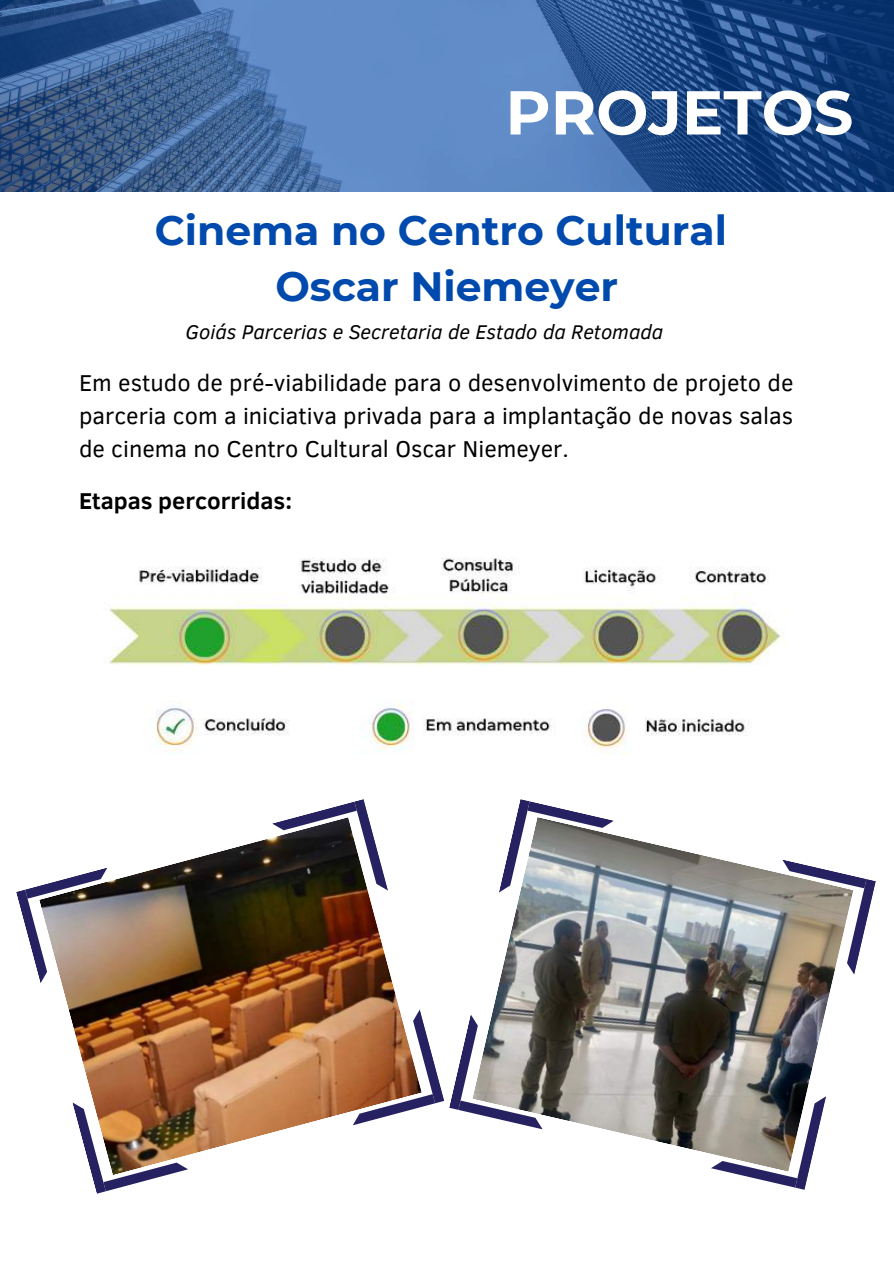
<style>
.page{position:relative;width:894px;height:1264px;background:#fff}
.page>*{position:absolute;margin:0;border:0;box-sizing:border-box;transform-origin:0 0}
.t1{font:700 61.8px "Montserrat";color:#fff}
.t2{font:700 40.95px/56.2px "Montserrat";color:#004aad;text-align:center}
.t3{font:23.55px/32.7px "Clear Sans";color:#000;text-align:justify}
.t4{font:700 23.55px "Clear Sans";color:#000}
.t5{font:italic 20.4px "Clear Sans";color:#000}
</style>
<div class="page">
<svg style="left:0;top:0;width:893px;height:191px;background:#3d659d"></svg>
<svg style="left:723px;top:1171px;width:86px;height:18px"></svg>
<svg style="left:853px;top:876px;width:22px;height:98px"></svg>
<svg style="left:516px;top:799px;width:81px;height:18px"></svg>
<img style="left:493px;top:817px;width:360px;height:354px">
<svg style="left:421px;top:1009px;width:123px;height:120px"></svg>
<svg style="left:297px;top:799px;width:72px;height:18px"></svg>
<svg style="left:92px;top:1175px;width:75px;height:18px"></svg>
<svg style="left:16px;top:886px;width:23px;height:91px"></svg>
<img style="left:39px;top:817px;width:382px;height:358px">
<img style="left:109px;top:558px;width:677px;height:196px">
<h1 class="t1" style="left:505px;top:75px;width:349px">PROJETOS</h1>
<h2 class="t2" style="left:155px;top:202px;width:573px">Cinema no Centro Cultural<br>Oscar Niemeyer</h2>
<p class="t5" style="left:185px;top:317px;width:479px">Goiás Parcerias e Secretaria de Estado da Retomada</p>
<p class="t3" style="left:79px;top:365px;width:715px">Em estudo de pré-viabilidade para o desenvolvimento de projeto de parceria com a iniciativa privada para a implantação de novas salas de cinema no Centro Cultural Oscar Niemeyer.</p>
<p class="t4" style="left:79px;top:484px;width:214px">Etapas percorridas:</p>
</div>
